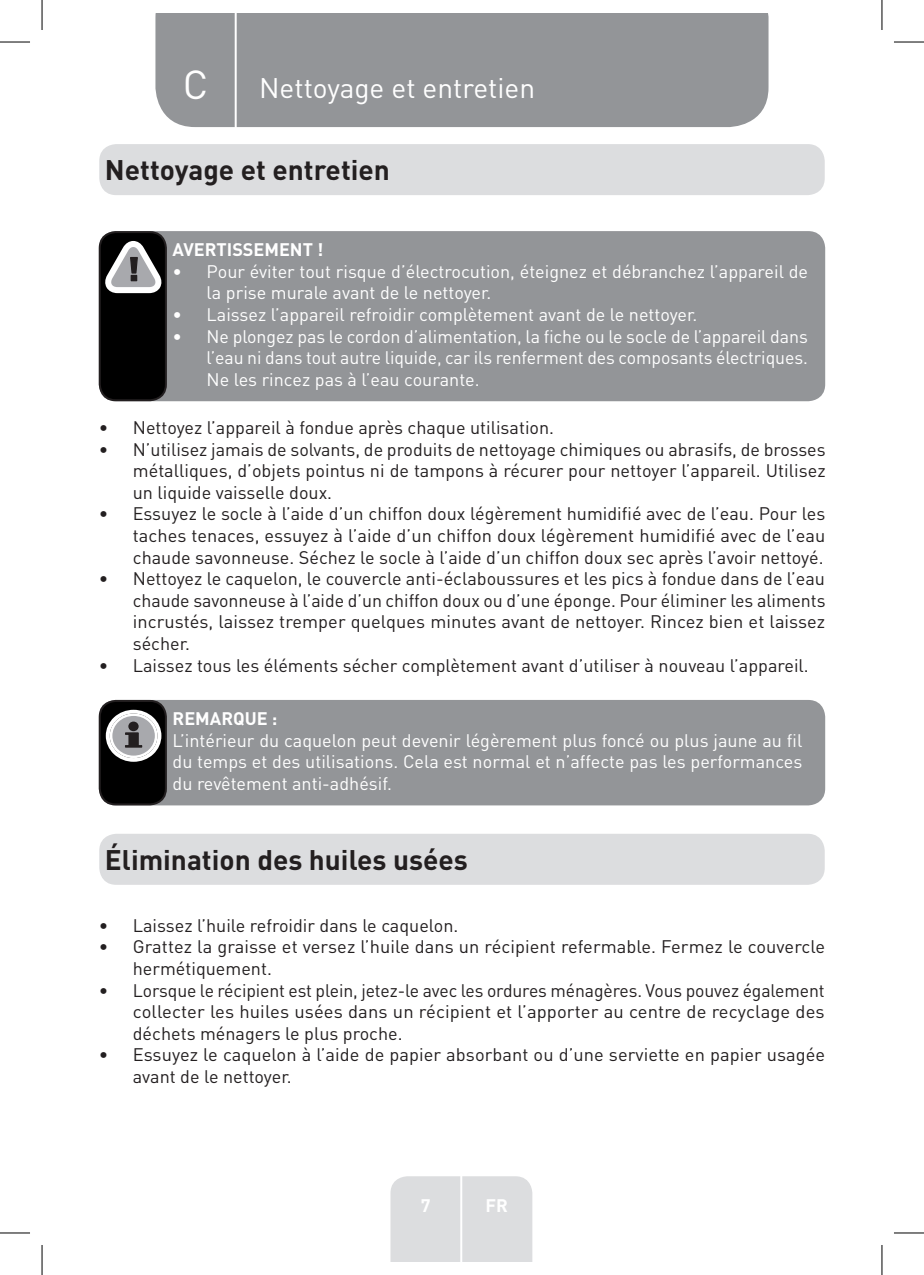
<style>
.page{position:relative;width:924px;height:1275px;background:#fff}
.page>*{position:absolute;margin:0;border:0;box-sizing:border-box;transform-origin:0 0}
.t1{font:40px "DIN Pro";color:#fff}
.Headline-01{font:700 28px "DIN Pro";color:#231f20}
.TitreGauche__gabarit{font:28px "DIN Pro";color:#fff}
.t2{font:18px/21.6px "DIN Pro";color:#231f20;text-align:justify}
.White_Text{font:18px/21.6px "DIN Pro";color:#fff;text-align:justify}
.White_Text-2{font:700 18px "DIN Pro";color:#fff}
</style>
<div class="page">
<div style="left:155px;top:14px;width:613px;height:113px;background:#939598"></div>
<div style="left:390px;top:1176px;width:142px;height:85px;background:#dcdddf"></div>
<hr style="left:460px;top:1153px;width:2px;height:108px;background:#fff">
<hr style="left:234px;top:14px;width:2px;height:116px;background:#fff">
<div style="left:99px;top:144px;width:725px;height:51px;background:#dcdddf;border-radius:17px"></div>
<div style="left:99px;top:231px;width:725px;height:170px;background:#939598;border-radius:17px"></div>
<div style="left:100px;top:232px;width:66px;height:168px;background:#000;border-radius:16px"></div>
<div style="left:99px;top:231px;width:68px;height:170px;border:2px solid #231f20;border-radius:16px"></div>
<svg style="left:105px;top:241px;width:57px;height:52px"></svg>
<div style="left:99px;top:700px;width:725px;height:105px;background:#939598;border-radius:17px"></div>
<div style="left:100px;top:701px;width:66px;height:103px;background:#000;border-radius:16px"></div>
<div style="left:99px;top:700px;width:68px;height:105px;border:2px solid #231f20;border-radius:16px"></div>
<svg style="left:106px;top:710px;width:55px;height:52px"></svg>
<div style="left:128px;top:721px;width:11px;height:10px;background:#231f20;border-radius:50%"></div>
<div style="left:99px;top:833px;width:725px;height:52px;background:#dcdddf;border-radius:17px"></div>
<hr style="left:0;top:42px;width:30px;height:1px;background:#000">
<hr style="left:893px;top:42px;width:30px;height:1px;background:#000">
<hr style="left:0;top:1232px;width:30px;height:1px;background:#000">
<hr style="left:893px;top:1232px;width:30px;height:1px;background:#000">
<hr style="left:42px;top:0;width:1px;height:30px;background:#000">
<hr style="left:42px;top:1245px;width:1px;height:30px;background:#000">
<hr style="left:881px;top:0;width:1px;height:30px;background:#000">
<hr style="left:881px;top:1245px;width:1px;height:30px;background:#000">
<p class="t1" style="left:183px;top:57px;width:27px">C</p>
<p class="TitreGauche__gabarit" style="left:259px;top:69px;width:277px">Nettoyage et entretien</p>
<p class="Headline-01" style="left:105px;top:151px;width:286px">Nettoyage et entretien</p>
<p class="White_Text-2" style="left:172px;top:237px;width:152px">AVERTISSEMENT !</p>
<p class="White_Text" style="left:206px;top:260px;width:602px;text-indent:-34px">• Pour éviter tout risque d’électrocution, éteignez et débranchez l’appareil de la prise murale avant de le nettoyer.</p>
<p class="White_Text" style="left:172px;top:303px;width:526px">• Laissez l’appareil refroidir complètement avant de le nettoyer.</p>
<p class="White_Text" style="left:206px;top:324px;width:602px;text-indent:-34px">• Ne plongez pas le cordon d’alimentation, la fiche ou le socle de l’appareil dans l’eau ni dans tout autre liquide, car ils renferment des composants électriques.<br>Ne les rincez pas à l’eau courante.</p>
<p class="t2" style="left:99px;top:416px;width:456px">• Nettoyez l’appareil à fondue après chaque utilisation.</p>
<p class="t2" style="left:133px;top:437px;width:694px;text-indent:-34px">• N’utilisez jamais de solvants, de produits de nettoyage chimiques ou abrasifs, de brosses métalliques, d’objets pointus ni de tampons à récurer pour nettoyer l’appareil. Utilisez un liquide vaisselle doux.</p>
<p class="t2" style="left:133px;top:502px;width:693px;text-indent:-34px">• Essuyez le socle à l’aide d’un chiffon doux légèrement humidifié avec de l’eau. Pour les taches tenaces, essuyez à l’aide d’un chiffon doux légèrement humidifié avec de l’eau chaude savonneuse. Séchez le socle à l’aide d’un chiffon doux sec après l’avoir nettoyé.</p>
<p class="t2" style="left:133px;top:567px;width:694px;text-indent:-34px">• Nettoyez le caquelon, le couvercle anti-éclaboussures et les pics à fondue dans de l’eau chaude savonneuse à l’aide d’un chiffon doux ou d’une éponge. Pour éliminer les aliments incrustés, laissez tremper quelques minutes avant de nettoyer. Rincez bien et laissez sécher.</p>
<p class="t2" style="left:99px;top:653px;width:711px">• Laissez tous les éléments sécher complètement avant d’utiliser à nouveau l’appareil.</p>
<p class="White_Text-2" style="left:172px;top:706px;width:106px">REMARQUE :</p>
<p class="White_Text" style="left:172px;top:728px;width:631px">L’intérieur du caquelon peut devenir légèrement plus foncé ou plus jaune au fil du temps et des utilisations. Cela est normal et n’affecte pas les performances du revêtement anti-adhésif.</p>
<p class="Headline-01" style="left:105px;top:841px;width:364px">Élimination des huiles usées</p>
<p class="t2" style="left:99px;top:913px;width:361px">• Laissez l’huile refroidir dans le caquelon.</p>
<p class="t2" style="left:133px;top:935px;width:693px;text-indent:-34px">• Grattez la graisse et versez l’huile dans un récipient refermable. Fermez le couvercle hermétiquement.</p>
<p class="t2" style="left:133px;top:978px;width:693px;text-indent:-34px">• Lorsque le récipient est plein, jetez-le avec les ordures ménagères. Vous pouvez également collecter les huiles usées dans un récipient et l’apporter au centre de recyclage des déchets ménagers le plus proche.</p>
<p class="t2" style="left:133px;top:1043px;width:693px;text-indent:-34px">• Essuyez le caquelon à l’aide de papier absorbant ou d’une serviette en papier usagée avant de le nettoyer.</p>
<p class="White_Text-2" style="left:420px;top:1192px;width:11px">7</p>
<p class="White_Text-2" style="left:485px;top:1192px;width:24px">FR</p>
</div>
